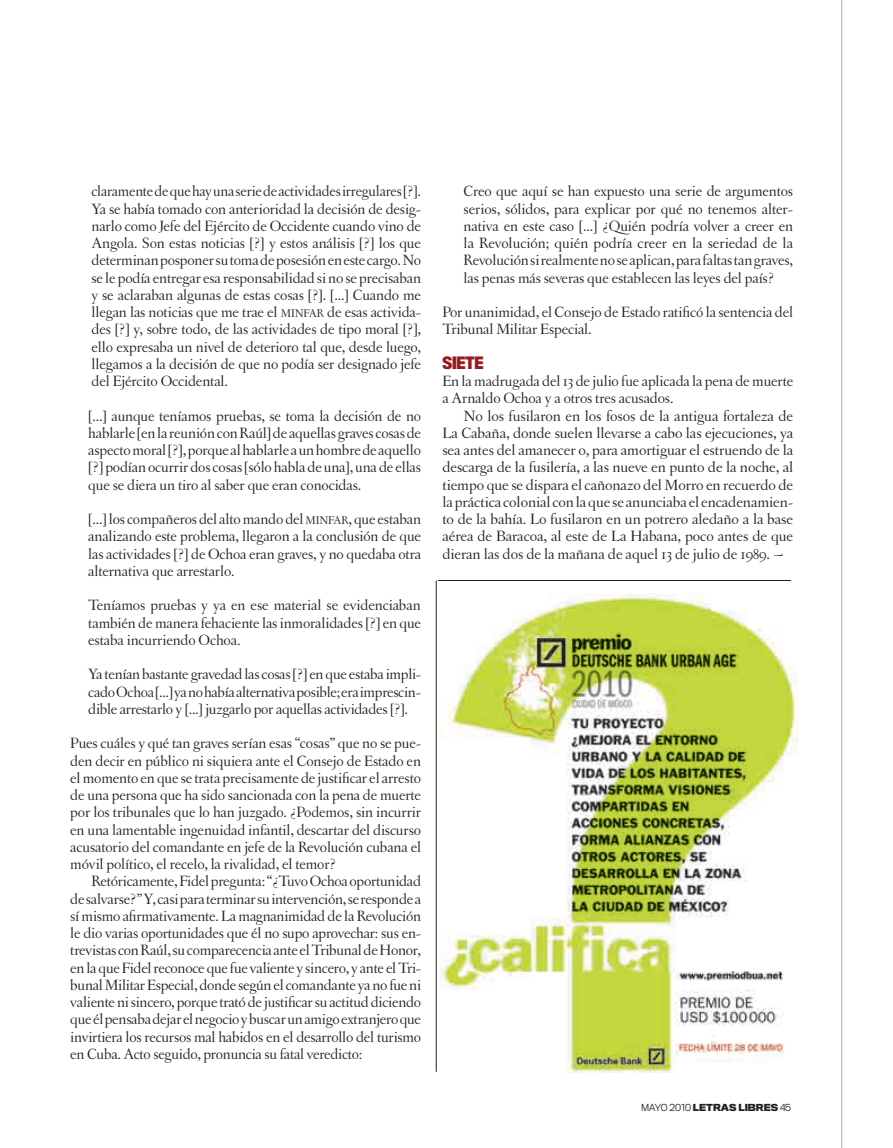
<style>
.page{position:relative;width:893px;height:1148px;background:#fff}
.page>*{position:absolute;margin:0;border:0;box-sizing:border-box;transform-origin:0 0}
.t1{font:15.75px/17.2px "Letras Oldstyle";letter-spacing:-.01em;color:#231f20;text-align:justify}
.t2{font:700 15.75px "Titling Gothic FB Cond";letter-spacing:-.01em;color:#981a1e}
.t3{font:700 9px "Titling Gothic FB Normal";color:#231f20}
.s1{font-size:11.85px}
.s2{font-weight:300}
</style>
<div class="page">
<hr style="left:841px;top:0;width:1px;height:1148px;background:#a8a9ad">
<img style="left:441px;top:594px;width:356px;height:479px">
<hr style="left:438px;top:580px;width:353px;height:1px;background:#231f20">
<hr style="left:436px;top:580px;width:1px;height:492px;background:#231f20">
<p class="t1" style="left:92px;top:183px;width:331px">claramente de que hay una serie de actividades irregulares [?].<br>Ya se había tomado con anterioridad la decisión de desig&shy;narlo como Jefe del Ejército de Occidente cuando vino de Angola. Son estas noticias [?] y estos análisis [?] los que determinan posponer su toma de posesión en este cargo. No se le podía entregar esa responsabilidad si no se precisaban y se aclaraban algunas de estas cosas [?]. [...] Cuando me llegan las noticias que me trae el <span class="s1">MINFAR</span> de esas activida&shy;des [?] y, sobre todo, de las actividades de tipo moral [?], ello expresaba un nivel de deterioro tal que, desde luego, llegamos a la decisión de que no podía ser designado jefe del Ejército Occidental.</p>
<p class="t1" style="left:88px;top:407px;width:334px">[...] aunque teníamos pruebas, se toma la decisión de no hablarle [en la reunión con Raúl] de aquellas graves cosas de aspecto moral [?], porque al hablarle a un hombre de aquello [?] podían ocurrir dos cosas [sólo habla de una], una de ellas que se diera un tiro al saber que eran conocidas.</p>
<p class="t1" style="left:88px;top:510px;width:334px">[...] los compañeros del alto mando del <span class="s1">MINFAR</span>, que estaban analizando este problema, llegaron a la conclusión de que las actividades [?] de Ochoa eran graves, y no quedaba otra alternativa que arrestarlo.</p>
<p class="t1" style="left:88px;top:597px;width:334px">Teníamos pruebas y ya en ese material se evidenciaban también de manera fehaciente las inmoralidades [?] en que estaba incurriendo Ochoa.</p>
<p class="t1" style="left:88px;top:666px;width:334px">Ya tenían bastante gravedad las cosas [?] en que estaba impli&shy;cado Ochoa [...] ya no había alternativa posible; era imprescin&shy;dible arrestarlo y [...] juzgarlo por aquellas actividades [?].</p>
<p class="t1" style="left:70px;top:735px;width:352px">Pues cuáles y qué tan graves serían esas “cosas” que no se pue&shy;den decir en público ni siquiera ante el Consejo de Estado en el momento en que se trata precisamente de justificar el arresto de una persona que ha sido sancionada con la pena de muerte por los tribunales que lo han juzgado. ¿Podemos, sin incurrir en una lamentable ingenuidad infantil, descartar del discurso acusatorio del comandante en jefe de la Revolución cubana el móvil político, el recelo, la rivalidad, el temor?</p>
<p class="t1" style="left:70px;top:873px;width:352px;text-indent:21px">Retóricamente, Fidel pregunta: “¿Tuvo Ochoa oportunidad de salvarse?” Y, casi para terminar su intervención, se responde a sí mismo afirmativamente. La magnanimidad de la Revolución le dio varias oportunidades que él no supo aprovechar: sus en&shy;trevistas con Raúl, su comparecencia ante el Tribunal de Honor, en la que Fidel reconoce que fue valiente y sincero, y ante el Tri&shy;bunal Militar Especial, donde según el comandante ya no fue ni valiente ni sincero, porque trató de justificar su actitud diciendo que él pensaba dejar el negocio y buscar un amigo extranjero que invirtiera los recursos mal habidos en el desarrollo del turismo en Cuba. Acto seguido, pronuncia su fatal veredicto:</p>
<p class="t1" style="left:464px;top:183px;width:331px">Creo que aquí se han expuesto una serie de argumentos serios, sólidos, para explicar por qué no tenemos alter&shy;nativa en este caso [...] ¿Quién podría volver a creer en la Revolución; quién podría creer en la seriedad de la Revolución si realmente no se aplican, para faltas tan graves, las penas más severas que establecen las leyes del país?</p>
<p class="t1" style="left:442px;top:303px;width:352px">Por unanimidad, el Consejo de Estado ratificó la sentencia del<br>Tribunal Militar Especial.</p>
<p class="t2" style="left:442px;top:353px;width:43px">SIETE</p>
<p class="t1" style="left:442px;top:372px;width:352px">En la madrugada del 13 de julio fue aplicada la pena de muerte a Arnaldo Ochoa y a otros tres acusados.</p>
<p class="t1" style="left:442px;top:407px;width:352px;text-indent:21px">No los fusilaron en los fosos de la antigua fortaleza de La Cabaña, donde suelen llevarse a cabo las ejecuciones, ya sea antes del amanecer o, para amortiguar el estruendo de la descarga de la fusilería, a las nueve en punto de la noche, al tiempo que se dispara el cañonazo del Morro en recuerdo de la práctica colonial con la que se anunciaba el encadenamien&shy;to de la bahía. Lo fusilaron en un potrero aledaño a la base aérea de Baracoa, al este de La Habana, poco antes de que dieran las dos de la mañana de aquel 13 de julio de 1989. ~</p>
<p class="t3" style="left:641px;top:1101px;width:152px"><span class="s2">MAYO 2010</span> LETRAS LIBRES <span class="s2">45</span></p>
</div>
